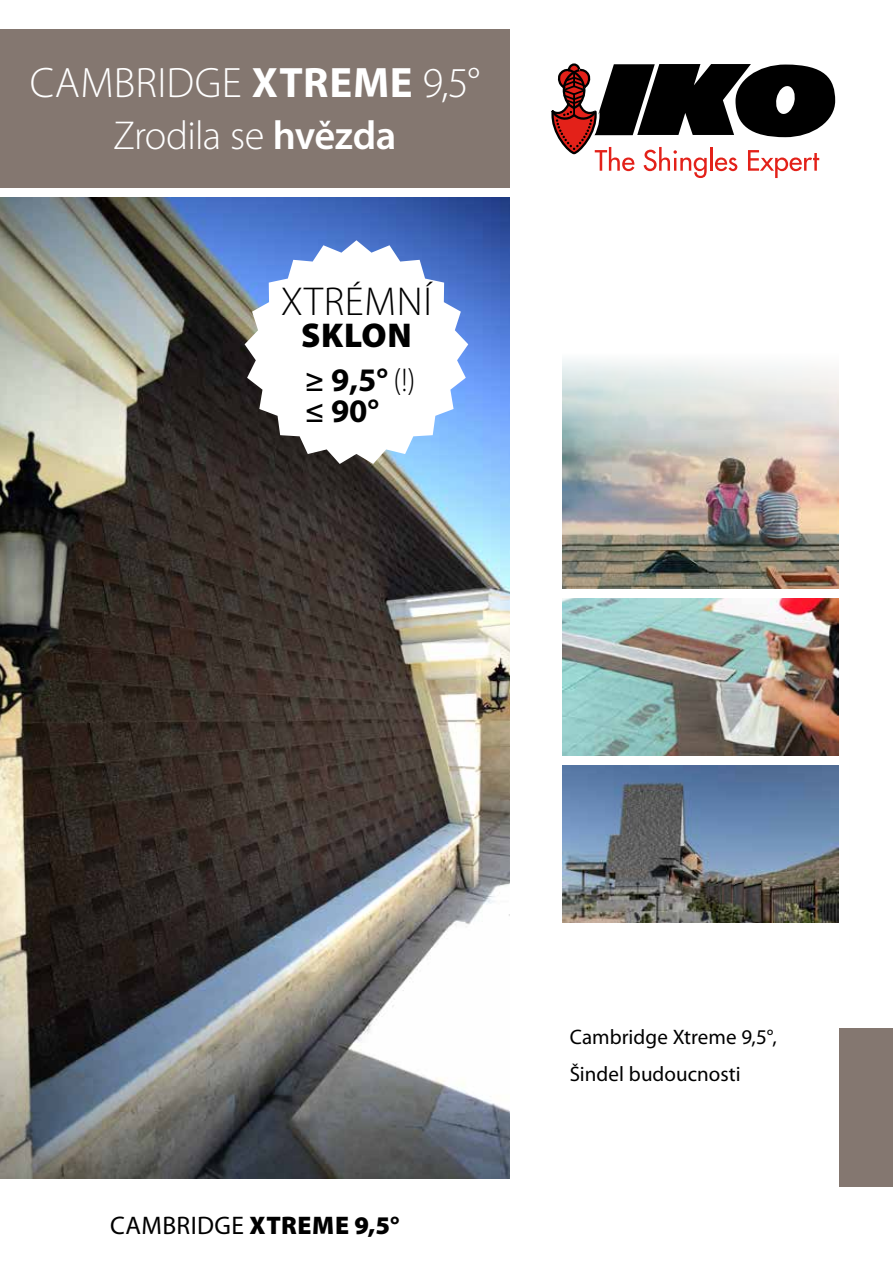
<style>
.page{position:relative;width:893px;height:1263px;background:#fff}
.page>*{position:absolute;margin:0;border:0;box-sizing:border-box;transform-origin:0 0}
.t1{font:300 42.75px "Myriad Pro";letter-spacing:.005em;color:#fff}
.t2{font:300 40.5px "Myriad Pro";letter-spacing:-.02em;color:#fff}
.t3{font:300 40.5px "Myriad Pro";letter-spacing:.02em;color:#000}
.t4{font:900 34.5px "Myriad Pro";letter-spacing:.02em;color:#000}
.t5{font:700 33px/31.5px "Myriad Pro";color:#000}
.t6{font:900 25.5px "Myriad Pro";letter-spacing:.025em;color:#000}
.t7{font:21px/37.5px "Myriad Pro";letter-spacing:.005em;color:#000}
.s1{font-weight:700}
.s2{font-weight:600}
.s3{font-weight:300;font-stretch:condensed}
.s4{font-weight:400}
</style>
<div class="page">
<div style="left:839px;top:1028px;width:54px;height:158px;background:#847770"></div>
<img style="left:562px;top:359px;width:276px;height:229px">
<img style="left:562px;top:765px;width:276px;height:157px">
<img style="left:562px;top:598px;width:276px;height:157px">
<img style="left:0;top:198px;width:509px;height:980px">
<div style="left:0;top:29px;width:509px;height:159px;background:#847770"></div>
<svg style="left:551px;top:63px;width:284px;height:115px"></svg>
<svg style="left:245px;top:240px;width:223px;height:224px"></svg>
<h1 class="t1" style="left:30px;top:57px;width:452px">CAMBRIDGE <span class="s1">XTREME</span> 9,5°</h1>
<h2 class="t2" style="left:113px;top:112px;width:285px">Zrodila se <span class="s2">hvězda</span></h2>
<h2 class="t3" style="left:281px;top:277px;width:153px">XTRÉMNÍ</h2>
<h3 class="t4" style="left:301px;top:312px;width:112px">SKLON</h3>
<h3 class="t5" style="left:305px;top:363px;width:113px"><span class="s2">≥</span> 9,5° <span class="s3">(!) </span><span class="s2">≤</span> 90°</h3>
<p class="t6" style="left:110px;top:1208px;width:291px"><span class="s4">CAMBRIDGE</span> XTREME 9,5°</p>
<p class="t7" style="left:570px;top:1018px;width:208px">Cambridge Xtreme 9,5°,<br>Šindel budoucnosti</p>
</div>
